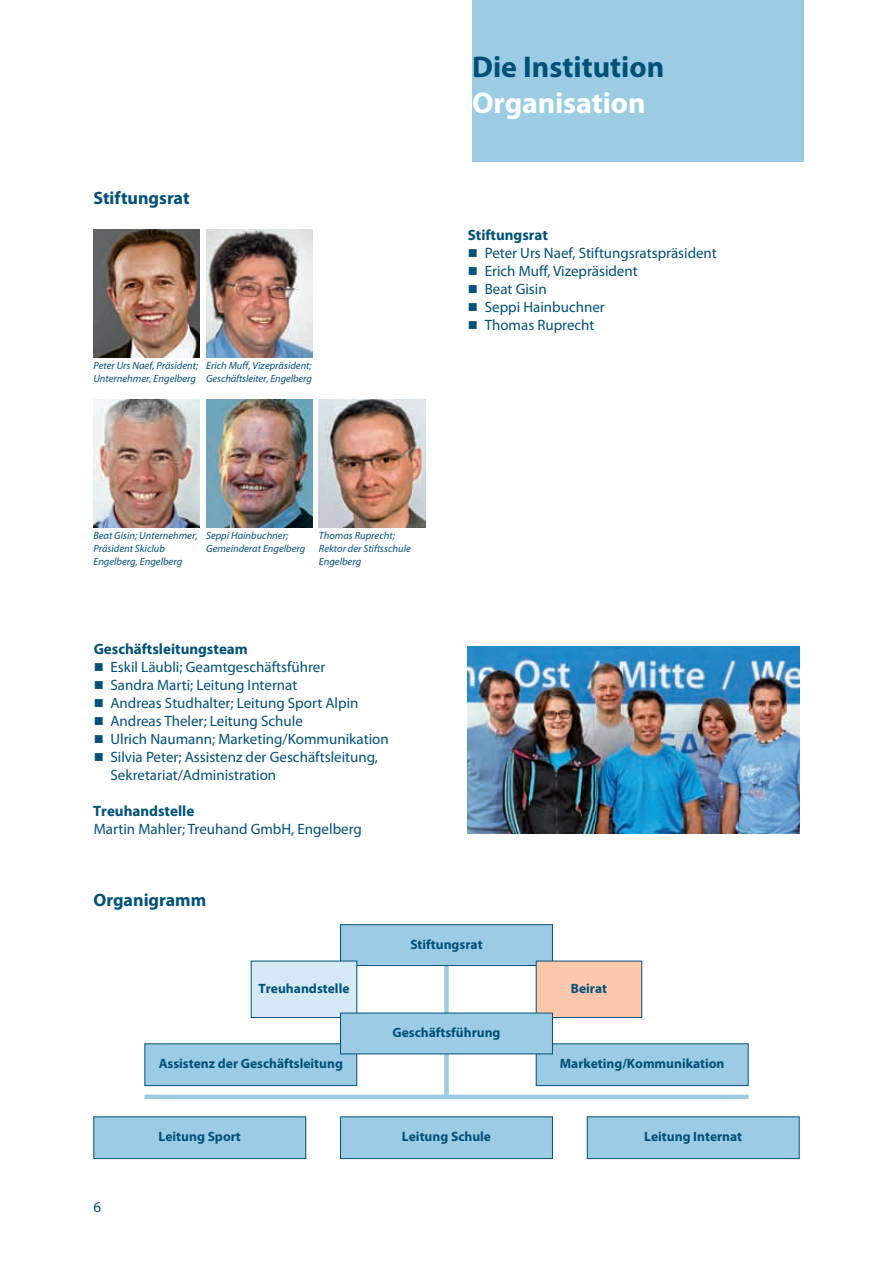
<style>
.page{position:relative;width:893px;height:1263px;background:#fff}
.page>*{position:absolute;margin:0;border:0;box-sizing:border-box;transform-origin:0 0}
.t1{font:700 30px "Myriad Pro";color:#00517a}
.t2{font:700 30px "Myriad Pro";letter-spacing:-.005em;color:#fff}
.t3{font:700 18px "Myriad Pro";color:#00517a}
.t4{font:15px/18px "Myriad Pro";color:#00517a}
.t5{font:700 15px "Myriad Pro";color:#00517a}
.t6{font:700 13.5px "Myriad Pro";color:#00517a}
.t7{font:italic 10.5px/12.6px "Myriad Pro";color:#00517a}
</style>
<div class="page">
<div style="left:472px;top:0;width:331px;height:161px;background:#9bcce3"></div>
<img style="left:93px;top:229px;width:107px;height:128px">
<img style="left:206px;top:229px;width:106px;height:128px">
<img style="left:206px;top:400px;width:106px;height:127px">
<img style="left:93px;top:400px;width:107px;height:127px">
<img style="left:319px;top:400px;width:106px;height:127px">
<div style="left:444px;top:957px;width:5px;height:140px;background:#9bcce3"></div>
<div style="left:340px;top:924px;width:212px;height:41px;background:#9bcce3"></div>
<div style="left:340px;top:924px;width:213px;height:42px;border:1px solid #00517a"></div>
<div style="left:94px;top:1116px;width:212px;height:42px;background:#9bcce3"></div>
<div style="left:587px;top:1116px;width:212px;height:42px;background:#9bcce3"></div>
<div style="left:340px;top:1116px;width:212px;height:42px;background:#9bcce3"></div>
<div style="left:536px;top:1043px;width:212px;height:42px;background:#9bcce3"></div>
<div style="left:536px;top:1043px;width:212px;height:43px;border:1px solid #00517a"></div>
<div style="left:145px;top:1043px;width:212px;height:42px;background:#9bcce3"></div>
<div style="left:144px;top:1043px;width:213px;height:43px;border:1px solid #00517a"></div>
<div style="left:251px;top:961px;width:106px;height:56px;background:#d4e9f3"></div>
<div style="left:144px;top:1094px;width:604px;height:5px;background:#9bcce3"></div>
<div style="left:536px;top:961px;width:105px;height:56px;background:#fcc8ab"></div>
<div style="left:340px;top:1013px;width:212px;height:40px;background:#9bcce3"></div>
<img style="left:468px;top:646px;width:331px;height:187px">
<p class="t3" style="left:93px;top:186px;width:98px">Stiftungsrat</p>
<p class="t7" style="left:93px;top:359px;width:106px">Peter Urs Naef, Präsident;<br>Unternehmer, Engelberg</p>
<p class="t7" style="left:206px;top:359px;width:107px">Erich Muff, Vizepräsident;<br>Geschäftsleiter, Engelberg</p>
<h1 class="t1" style="left:472px;top:48px;width:194px">Die Institution</h1>
<h1 class="t2" style="left:472px;top:84px;width:175px">Organisation</h1>
<p class="t5" style="left:468px;top:225px;width:82px">Stiftungsrat</p>
<p class="t4" style="left:468px;top:244px;width:250px">■ Peter Urs Naef, Stiftungsratspräsident</p>
<p class="t4" style="left:468px;top:262px;width:171px">■ Erich Muff, Vizepräsident</p>
<p class="t4" style="left:468px;top:280px;width:80px">■ Beat Gisin</p>
<p class="t4" style="left:468px;top:298px;width:138px">■ Seppi Hainbuchner</p>
<p class="t4" style="left:468px;top:316px;width:128px">■ Thomas Ruprecht</p>
<p class="t7" style="left:93px;top:529px;width:106px">Beat Gisin; Unternehmer,<br>Präsident Skiclub<br>Engelberg, Engelberg</p>
<p class="t7" style="left:206px;top:529px;width:101px">Seppi Hainbuchner;<br>Gemeinderat Engelberg</p>
<p class="t7" style="left:319px;top:529px;width:93px">Thomas Ruprecht;<br>Rektor der Stiftsschule<br>Engelberg</p>
<p class="t5" style="left:94px;top:639px;width:155px">Geschäftsleitungsteam</p>
<p class="t4" style="left:94px;top:658px;width:233px">■ Eskil Läubli; Geamtgeschäftsführer</p>
<p class="t4" style="left:94px;top:676px;width:205px">■ Sandra Marti; Leitung Internat</p>
<p class="t4" style="left:94px;top:694px;width:266px">■ Andreas Studhalter; Leitung Sport Alpin</p>
<p class="t4" style="left:94px;top:712px;width:211px">■ Andreas Theler; Leitung Schule</p>
<p class="t4" style="left:94px;top:730px;width:296px">■ Ulrich Naumann; Marketing/Kommunikation</p>
<p class="t4" style="left:110px;top:748px;width:269px;text-indent:-17px">■ Silvia Peter; Assistenz der Geschäftsleitung,<br>Sekretariat/Administration</p>
<p class="t5" style="left:93px;top:801px;width:103px">Treuhandstelle</p>
<p class="t4" style="left:94px;top:820px;width:270px">Martin Mahler; Treuhand GmbH, Engelberg</p>
<p class="t3" style="left:93px;top:888px;width:114px">Organigramm</p>
<p class="t6" style="left:410px;top:935px;width:74px">Stiftungsrat</p>
<p class="t6" style="left:258px;top:979px;width:93px">Treuhandstelle</p>
<p class="t6" style="left:571px;top:979px;width:38px">Beirat</p>
<p class="t6" style="left:392px;top:1023px;width:109px">Geschäftsführung</p>
<p class="t6" style="left:159px;top:1055px;width:186px">Assistenz der Geschäftsleitung</p>
<p class="t6" style="left:560px;top:1055px;width:166px">Marketing/Kommunikation</p>
<p class="t4" style="left:93px;top:1198px;width:9px">6</p>
<p class="t6" style="left:159px;top:1127px;width:84px">Leitung Sport</p>
<p class="t6" style="left:402px;top:1127px;width:91px">Leitung Schule</p>
<p class="t6" style="left:644px;top:1127px;width:100px">Leitung Internat</p>
</div>
